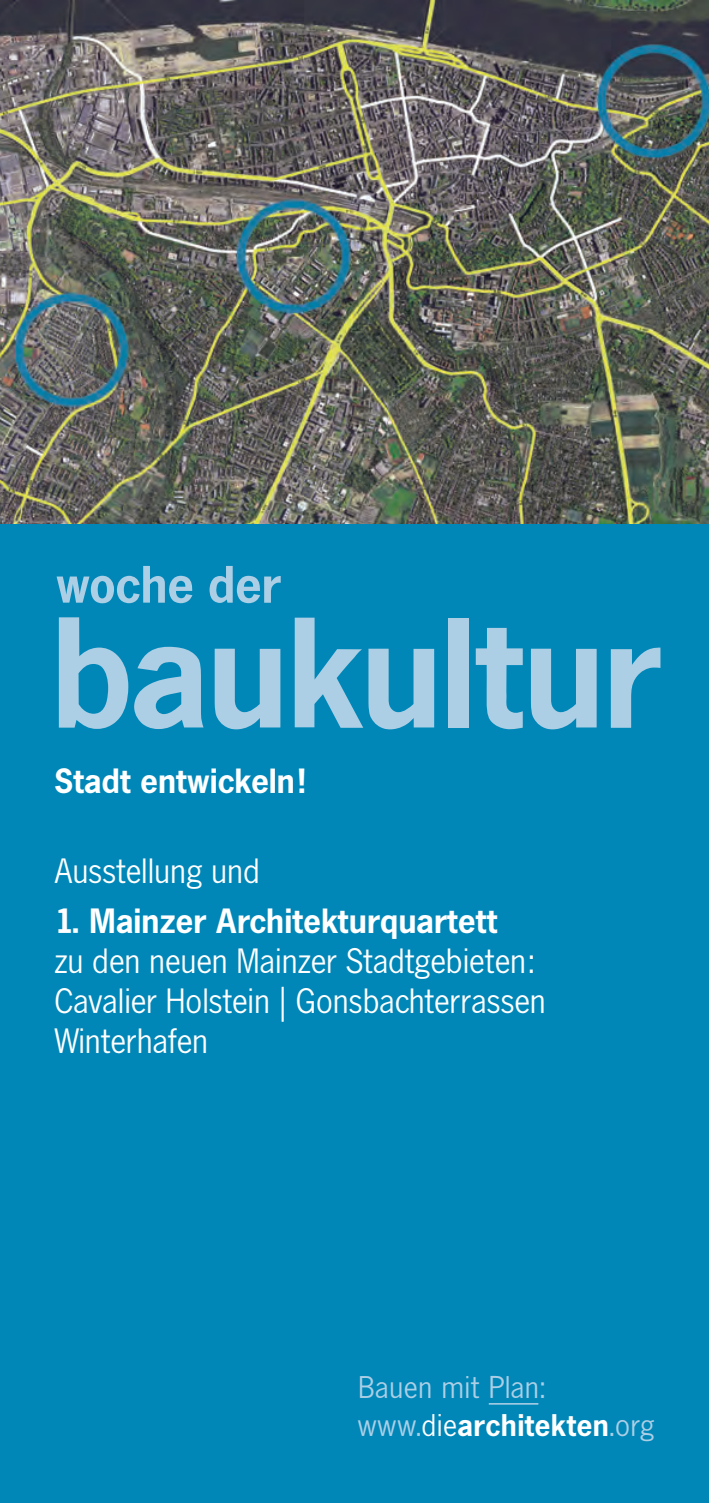
<style>
.page{position:relative;width:709px;height:1503px;background:#fff}
.page>*{position:absolute;margin:0;border:0;box-sizing:border-box;transform-origin:0 0}
.t1{font:700 157.5px "News Gothic BQ";letter-spacing:-.01em;color:#adcfe5}
.t2{font:700 52.5px "News Gothic BQ";letter-spacing:-.005em;color:#adcfe5}
.t3{font:35px/40px "News Gothic BQ";color:#fff}
.t4{font:700 35px "News Gothic BQ";color:#fff}
.t5{font:31.25px/37.5px "News Gothic BQ";letter-spacing:.01em;color:#adcfe5}
.s1{color:#fff}
.s2{font-weight:700;color:#fff}
</style>
<div class="page">
<img style="left:0;top:0;width:709px;height:524px">
<div style="left:0;top:524px;width:709px;height:978px;background:#0087b8"></div>
<hr style="left:489px;top:1402px;width:49px;height:2px;background:#adcfe5">
<h2 class="t2" style="left:56px;top:554px;width:227px">woche der</h2>
<h1 class="t1" style="left:51px;top:583px;width:613px">baukultur</h1>
<p class="t4" style="left:54px;top:760px;width:253px">Stadt entwickeln!</p>
<p class="t3" style="left:54px;top:852px;width:207px">Ausstellung und</p>
<p class="t4" style="left:54px;top:900px;width:445px">1. Mainzer Architekturquartett</p>
<p class="t3" style="left:54px;top:942px;width:493px">zu den neuen Mainzer Stadtgebieten:<br>Cavalier Holstein | Gonsbachterrassen<br>Winterhafen</p>
<p class="t5" style="left:358px;top:1369px;width:298px">Bauen mit Plan: www.<span class="s1">die</span><span class="s2">architekten</span>.org</p>
</div>
